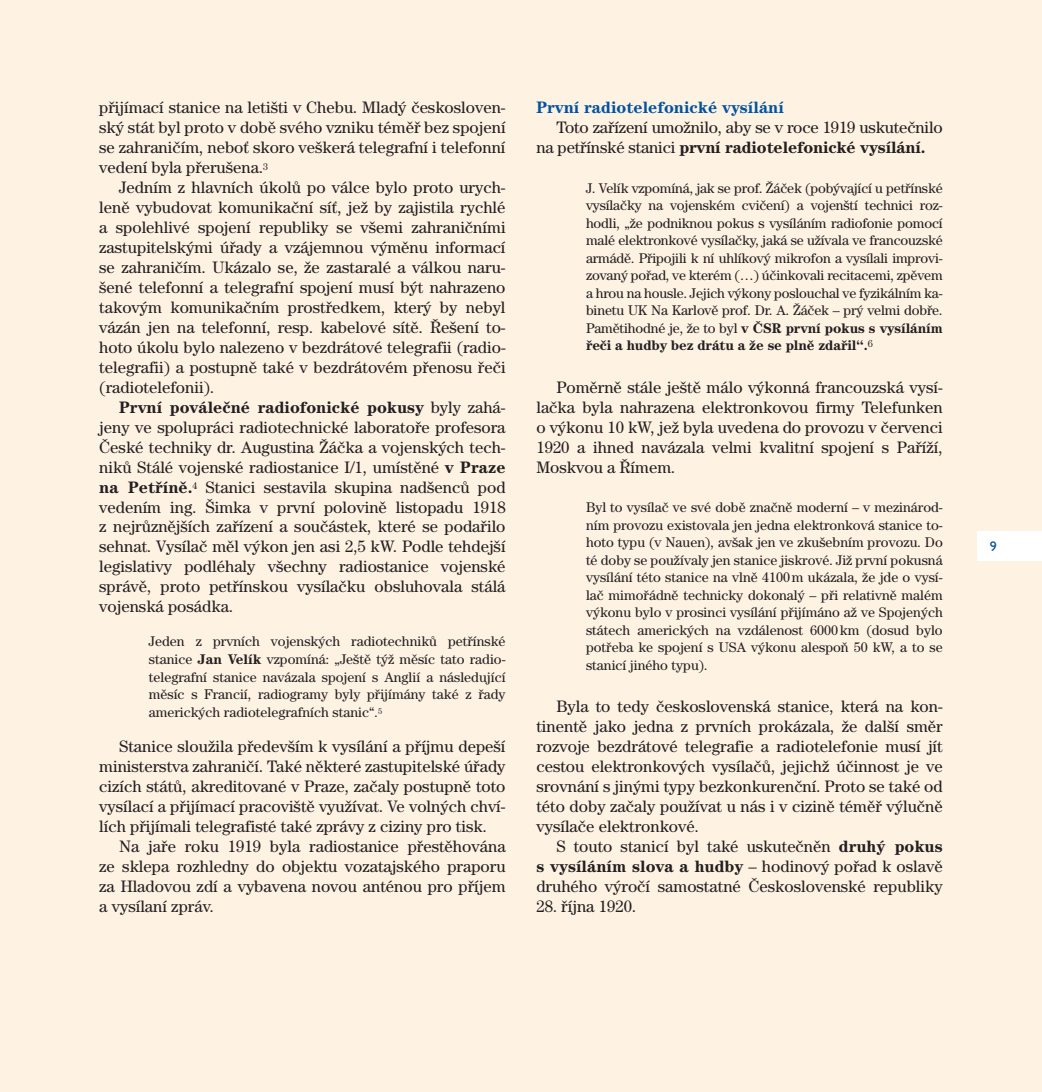
<style>
.page{position:relative;width:1042px;height:1092px;background:#fff}
.page>*{position:absolute;margin:0;border:0;box-sizing:border-box;transform-origin:0 0}
.t1{font:16.62px/19.9px "Century CE";color:#231f20;text-align:justify}
.t2{font:700 16.62px "Century CE";color:#0153a0}
.t3{font:14px/17.5px "Century CE";color:#231f20;text-align:justify}
.t4{font:14px "Gill Sans CE";color:#0153a0}
.s1{font-weight:700}
</style>
<div class="page">
<div style="left:0;top:0;width:1042px;height:1091px;background:#fef2e3"></div>
<div style="left:977px;top:531px;width:65px;height:30px;background:#fff"></div>
<p class="t1" style="left:99px;top:97px;width:408px">přijímací stanice na letišti v Chebu. Mladý českosloven&shy;ský stát byl proto v době svého vzniku téměř bez spojení se zahraničím, neboť skoro veškerá telegrafní i telefonní vedení byla přerušena.<sup>3</sup></p>
<p class="t1" style="left:99px;top:177px;width:408px;text-indent:20px">Jedním z hlavních úkolů po válce bylo proto urych&shy;leně vybudovat komunikační síť, jež by zajistila rychlé a spolehlivé spojení republiky se všemi zahraničními zastupitelskými úřady a vzájemnou výměnu informací se zahraničím. Ukázalo se, že zastaralé a válkou naru&shy;šené telefonní a telegrafní spojení musí být nahrazeno takovým komunikačním prostředkem, který by nebyl vázán jen na telefonní, resp. kabelové sítě. Řešení to&shy;hoto úkolu bylo nalezeno v bezdrátové telegrafii (radio&shy;telegrafii) a postupně také v bezdrátovém přenosu řeči (radiotelefonii).</p>
<p class="t1" style="left:99px;top:397px;width:408px;text-indent:20px"><span class="s1">První poválečné radiofonické pokusy</span> byly zahá&shy;jeny ve spolupráci radiotechnické laboratoře profesora České techniky dr. Augustina Žáčka a vojenských tech&shy;niků Stálé vojenské radiostanice I/1, umístěné <span class="s1">v Praze na Petříně.</span><sup>4</sup> Stanici sestavila skupina nadšenců pod vedením ing. Šimka v první polovině listopadu 1918 z nejrůznějších zařízení a součástek, které se podařilo sehnat. Vysílač měl výkon jen asi 2,5 kW. Podle tehdejší legislativy podléhaly všechny radiostanice vojenské správě, proto petřínskou vysílačku obsluhovala stálá vojenská posádka.</p>
<p class="t3" style="left:149px;top:632px;width:358px">Jeden z prvních vojenských radiotechniků petřínské stanice <span class="s1">Jan Velík</span> vzpomíná: „Ještě týž měsíc tato radio&shy;telegrafní stanice navázala spojení s Anglií a následující měsíc s Francií, radiogramy byly přijímány také z řady amerických radiotelegrafních stanic“.<sup>5</sup></p>
<p class="t1" style="left:99px;top:736px;width:408px;text-indent:20px">Stanice sloužila především k vysílání a příjmu depeší ministerstva zahraničí. Také některé zastupitelské úřady cizích států, akreditované v Praze, začaly postupně toto vysílací a přijímací pracoviště využívat. Ve volných chví&shy;lích přijímali telegrafisté také zprávy z ciziny pro tisk.</p>
<p class="t1" style="left:99px;top:835px;width:408px;text-indent:20px">Na jaře roku 1919 byla radiostanice přestěhována ze sklepa rozhledny do objektu vozatajského praporu za Hladovou zdí a vybavena novou anténou pro příjem a vysílaní zpráv.</p>
<p class="t2" style="left:536px;top:98px;width:249px">První radiotelefonické vysílání</p>
<p class="t1" style="left:536px;top:117px;width:408px;text-indent:20px">Toto zařízení umožnilo, aby se v roce 1919 uskutečnilo na petřínské stanici <span class="s1">první radiotelefonické vysílání.</span></p>
<p class="t3" style="left:586px;top:179px;width:358px">J. Velík vzpomíná, jak se prof. Žáček (pobývající u petřínské vysílačky na vojenském cvičení) a vojenští technici roz&shy;hodli, „že podniknou pokus s vysíláním radiofonie pomocí malé elektronkové vysílačky, jaká se užívala ve francouzské armádě. Připojili k ní uhlíkový mikrofon a vysílali improvi&shy;zovaný pořad, ve kterém (…) účinkovali recitacemi, zpěvem a hrou na housle. Jejich výkony poslouchal ve fyzikálním ka&shy;binetu UK Na Karlově prof. Dr. A. Žáček – prý velmi dobře.<br>Pamětihodné je, že to byl <span class="s1">v ČSR první pokus s vysíláním řeči a hudby bez drátu a že se plně zdařil“.</span><sup>6</sup></p>
<p class="t1" style="left:536px;top:377px;width:408px;text-indent:20px">Poměrně stále ještě málo výkonná francouzská vysí&shy;lačka byla nahrazena elektronkovou firmy Telefunken o výkonu 10 kW, jež byla uvedena do provozu v červenci 1920 a ihned navázala velmi kvalitní spojení s Paříží, Moskvou a Římem.</p>
<p class="t3" style="left:586px;top:498px;width:358px">Byl to vysílač ve své době značně moderní – v mezinárod&shy;ním provozu existovala jen jedna elektronková stanice to&shy;hoto typu (v Nauen), avšak jen ve zkušebním provozu. Do té doby se používaly jen stanice jiskrové. Již první pokusná vysílání této stanice na vlně 4100 m ukázala, že jde o vysí&shy;lač mimořádně technicky dokonalý – při relativně malém výkonu bylo v prosinci vysílání přijímáno až ve Spojených státech amerických na vzdálenost 6000 km (dosud bylo potřeba ke spojení s USA výkonu alespoň 50 kW, a to se stanicí jiného typu).</p>
<p class="t1" style="left:536px;top:696px;width:408px;text-indent:20px">Byla to tedy československá stanice, která na kon&shy;tinentě jako jedna z prvních prokázala, že další směr rozvoje bezdrátové telegrafie a radiotelefonie musí jít cestou elektronkových vysílačů, jejichž účinnost je ve srovnání s jinými typy bezkonkurenční. Proto se také od této doby začaly používat u nás i v cizině téměř výlučně vysílače elektronkové.</p>
<p class="t1" style="left:536px;top:835px;width:408px;text-indent:20px">S touto stanicí byl také uskutečněn <span class="s1">druhý pokus s vysíláním slova a hudby</span> – hodinový pořad k oslavě druhého výročí samostatné Československé republiky</p>
<p class="t1" style="left:536px;top:895px;width:101px">28. října 1920.</p>
<p class="t4" style="left:989px;top:538px;width:8px">9</p>
</div>
